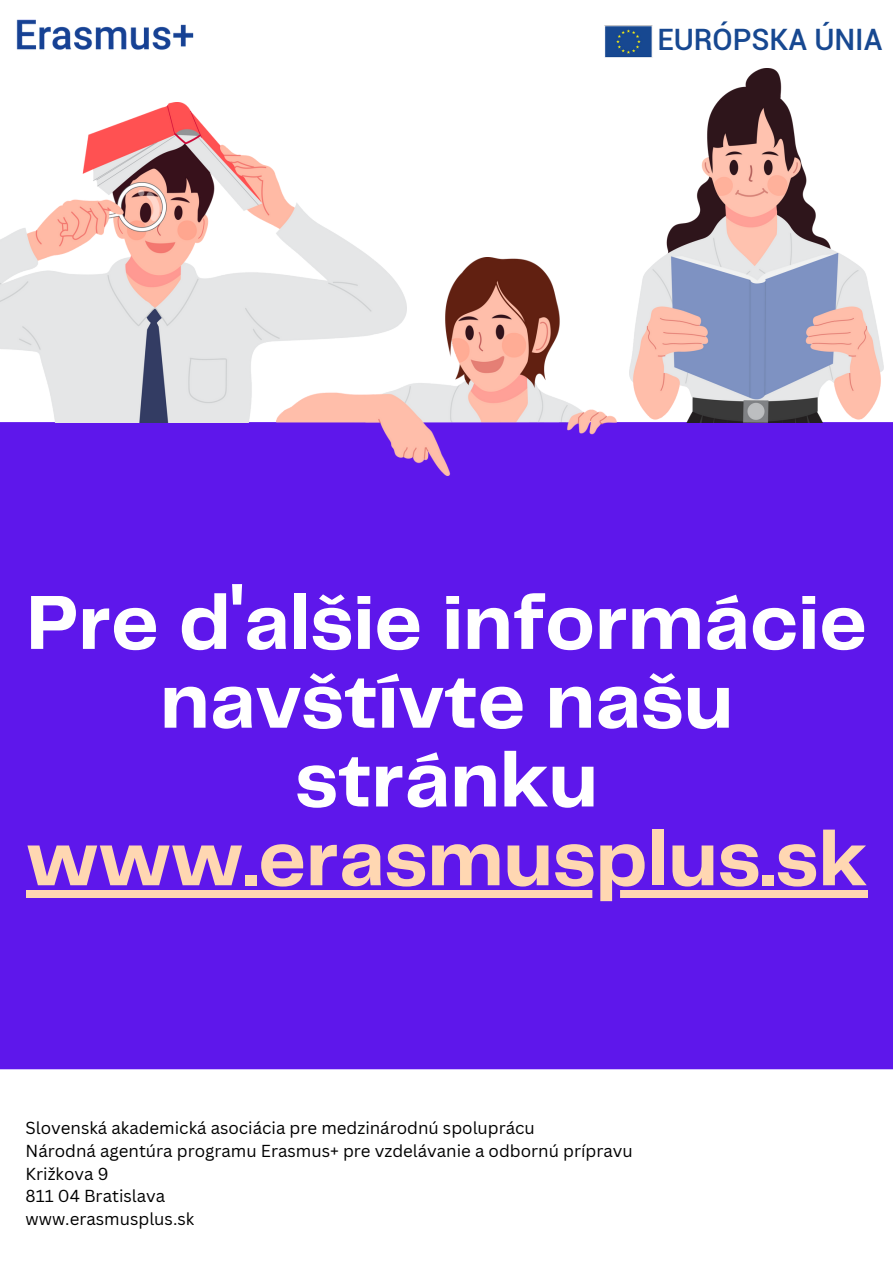
<style>
.page{position:relative;width:893px;height:1264px;background:#fff}
.page>*{position:absolute;margin:0;border:0;box-sizing:border-box;transform-origin:0 0}
.t1{font:700 79.5px/78.8px "Telegraf";color:#fff;text-align:center}
.t2{font:700 79.5px "Telegraf";color:#ffd7b2}
.t3{font:500 29.55px "Roboto";color:#174891}
.t4{font:16.95px/22.6px "Canva Sans";color:#000}
</style>
<div class="page">
<div style="left:0;top:422px;width:892px;height:647px;background:#5e17eb"></div>
<img style="left:604px;top:25px;width:49px;height:33px">
<img style="left:16px;top:19px;width:178px;height:31px">
<img style="left:276px;top:257px;width:340px;height:218px">
<img style="left:629px;top:68px;width:254px;height:354px">
<img style="left:0;top:103px;width:407px;height:319px">
<div style="left:26px;top:889px;width:841px;height:8px;background:#ffd7b2"></div>
<p class="t3" style="left:657px;top:23px;width:226px">EURÓPSKA ÚNIA</p>
<p class="t1" style="left:26px;top:587px;width:841px">Pre ďalšie informácie navštívte našu stránku</p>
<h1 class="t2" style="left:26px;top:824px;width:842px">www.erasmusplus.sk</h1>
<p class="t4" style="left:26px;top:1116px;width:511px">Slovenská akademická asociácia pre medzinárodnú spoluprácu</p>
<p class="t4" style="left:26px;top:1138px;width:608px">Národná agentúra programu Erasmus+ pre vzdelávanie a odbornú prípravu</p>
<p class="t4" style="left:26px;top:1161px;width:84px">Križkova 9</p>
<p class="t4" style="left:26px;top:1184px;width:170px">811 04 Bratislava www.erasmusplus.sk</p>
</div>
